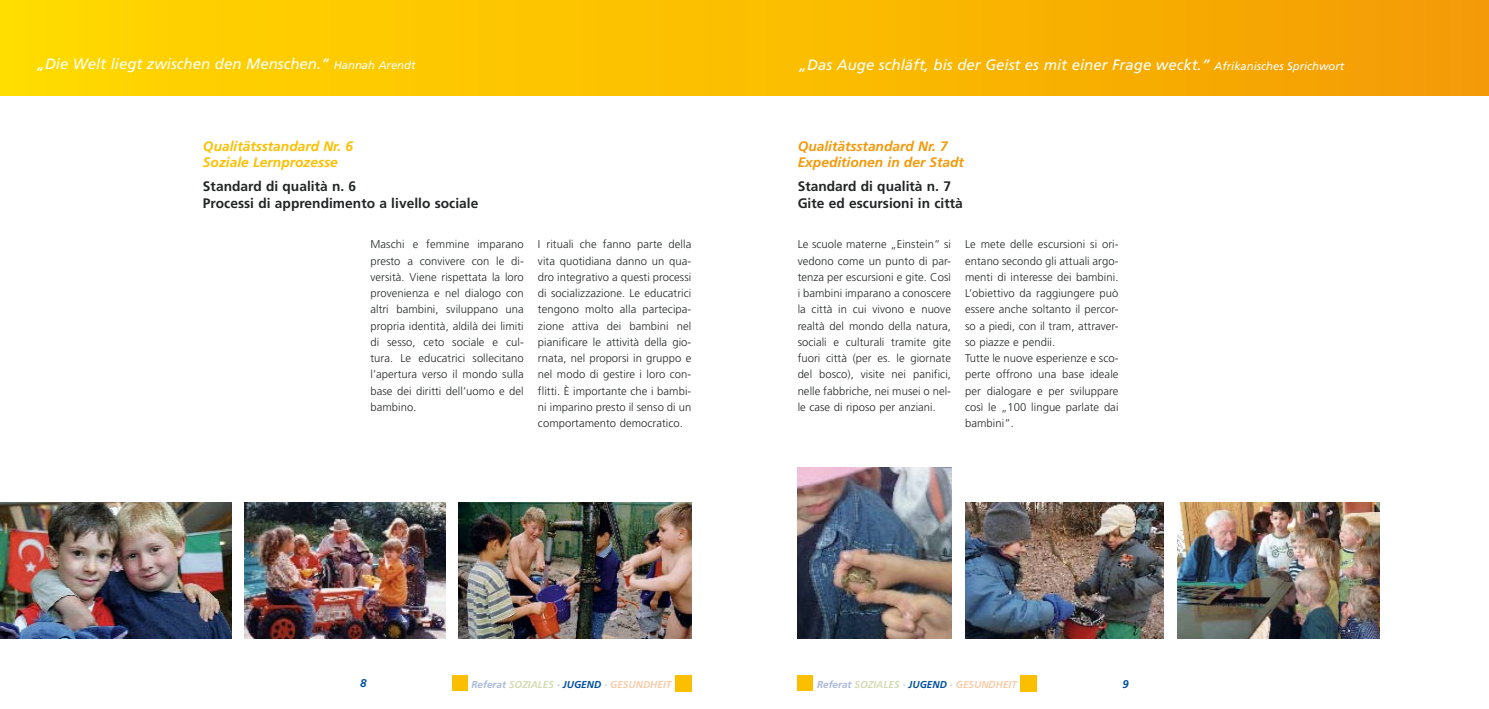
<style>
.page{position:relative;width:1489px;height:709px;background:#fff}
.page>*{position:absolute;margin:0;border:0;box-sizing:border-box;transform-origin:0 0}
.t1{font:italic 15px "Frutiger";color:#fff}
.t2{font:700 13.75px/16.2px "Frutiger";color:#232626}
.t3{font:italic 700 13.75px/16.2px "Frutiger";color:#f4990a}
.t4{font:italic 700 13.75px/16.2px "Frutiger";color:#fcbf00}
.t5{font:300 11.25px/16.2px "Frutiger";letter-spacing:.005em;color:#232626;text-align:justify}
.t6{font:italic 700 10px "Frutiger";color:#f9cca8}
.s1{font-size:11.25px}
.s2{color:#a8b9dd}
.s3{color:#d3dbb2}
.s4{color:#0050a1}
</style>
<div class="page">
<div style="left:744px;top:0;width:744px;height:96px;background:linear-gradient(to right,#fcc100,#f49a06)"></div>
<div style="left:0;top:0;width:744px;height:96px;background:linear-gradient(to right,#ffd900,#fcbd00)"></div>
<img style="left:797px;top:468px;width:153px;height:170px">
<img style="left:459px;top:502px;width:232px;height:136px">
<img style="left:0;top:502px;width:231px;height:136px">
<img style="left:965px;top:502px;width:198px;height:136px">
<img style="left:1177px;top:502px;width:202px;height:136px">
<img style="left:244px;top:502px;width:201px;height:136px">
<div style="left:1020px;top:675px;width:17px;height:16px;background:#fcbf00"></div>
<div style="left:797px;top:675px;width:16px;height:16px;background:#fcbf00"></div>
<div style="left:675px;top:675px;width:16px;height:16px;background:#fcbf00"></div>
<div style="left:452px;top:675px;width:15px;height:16px;background:#fcbf00"></div>
<h1 class="t1" style="left:37px;top:55px;width:380px">„Die Welt liegt zwischen den Menschen.” <span class="s1">Hannah Arendt</span></h1>
<p class="t4" style="left:203px;top:138px;width:151px">Qualitätsstandard Nr. 6<br>Soziale Lernprozesse</p>
<h1 class="t1" style="left:798px;top:56px;width:546px">„Das Auge schläft, bis der Geist es mit einer Frage weckt.” <span class="s1">Afrikanisches Sprichwort</span></h1>
<p class="t3" style="left:797px;top:138px;width:168px">Qualitätsstandard Nr. 7<br>Expeditionen in der Stadt</p>
<p class="t2" style="left:203px;top:178px;width:277px">Standard di qualità n. 6<br>Processi di apprendimento a livello sociale</p>
<p class="t2" style="left:797px;top:178px;width:166px">Standard di qualità n. 7<br>Gite ed escursioni in città</p>
<p class="t5" style="left:370px;top:236px;width:155px">Maschi e femmine imparano presto a convivere con le di&shy;versità. Viene rispettata la loro provenienza e nel dialogo con altri bambini, sviluppano una propria identità, aldilà dei limiti di sesso, ceto sociale e cul&shy;tura. Le educatrici sollecitano l’apertura verso il mondo sulla base dei diritti dell’uomo e del bambino.</p>
<p class="t5" style="left:538px;top:236px;width:155px">I rituali che fanno parte della vita quotidiana danno un qua&shy;dro integrativo a questi processi di socializzazione. Le educatrici tengono molto alla partecipa&shy;zione attiva dei bambini nel pianificare le attività della gio&shy;rnata, nel proporsi in gruppo e nel modo di gestire i loro con&shy;flitti. È importante che i bambi&shy;ni imparino presto il senso di un comportamento democratico.</p>
<p class="t5" style="left:965px;top:236px;width:155px;text-align:left">Le mete delle escursioni si ori&shy;entano secondo gli attuali argo&shy;menti di interesse dei bambini.<br>L’obiettivo da raggiungere può essere anche soltanto il percor&shy;so a piedi, con il tram, attraver&shy;so piazze e pendii.<br>Tutte le nuove esperienze e sco&shy;perte offrono una base ideale per dialogare e per sviluppare così le „100 lingue parlate dai bambini”.</p>
<p class="t5" style="left:797px;top:236px;width:155px">Le scuole materne „Einstein” si vedono come un punto di par&shy;tenza per escursioni e gite. Così i bambini imparano a conoscere la città in cui vivono e nuove realtà del mondo della natura, sociali e culturali tramite gite fuori città (per es. le giornate del bosco), visite nei panifici, nelle fabbriche, nei musei o nel&shy;le case di riposo per anziani.</p>
<p class="t6" style="left:471px;top:678px;width:201px"><span class="s2">Referat</span> <span class="s3">SOZIALES</span> <span class="s2">·</span> <span class="s4">JUGEND</span> <span class="s2">·</span> GESUNDHEIT</p>
<p class="t6" style="left:817px;top:678px;width:201px"><span class="s2">Referat</span> <span class="s3">SOZIALES</span> <span class="s2">·</span> <span class="s4">JUGEND</span> <span class="s2">·</span> GESUNDHEIT</p>
</div>
